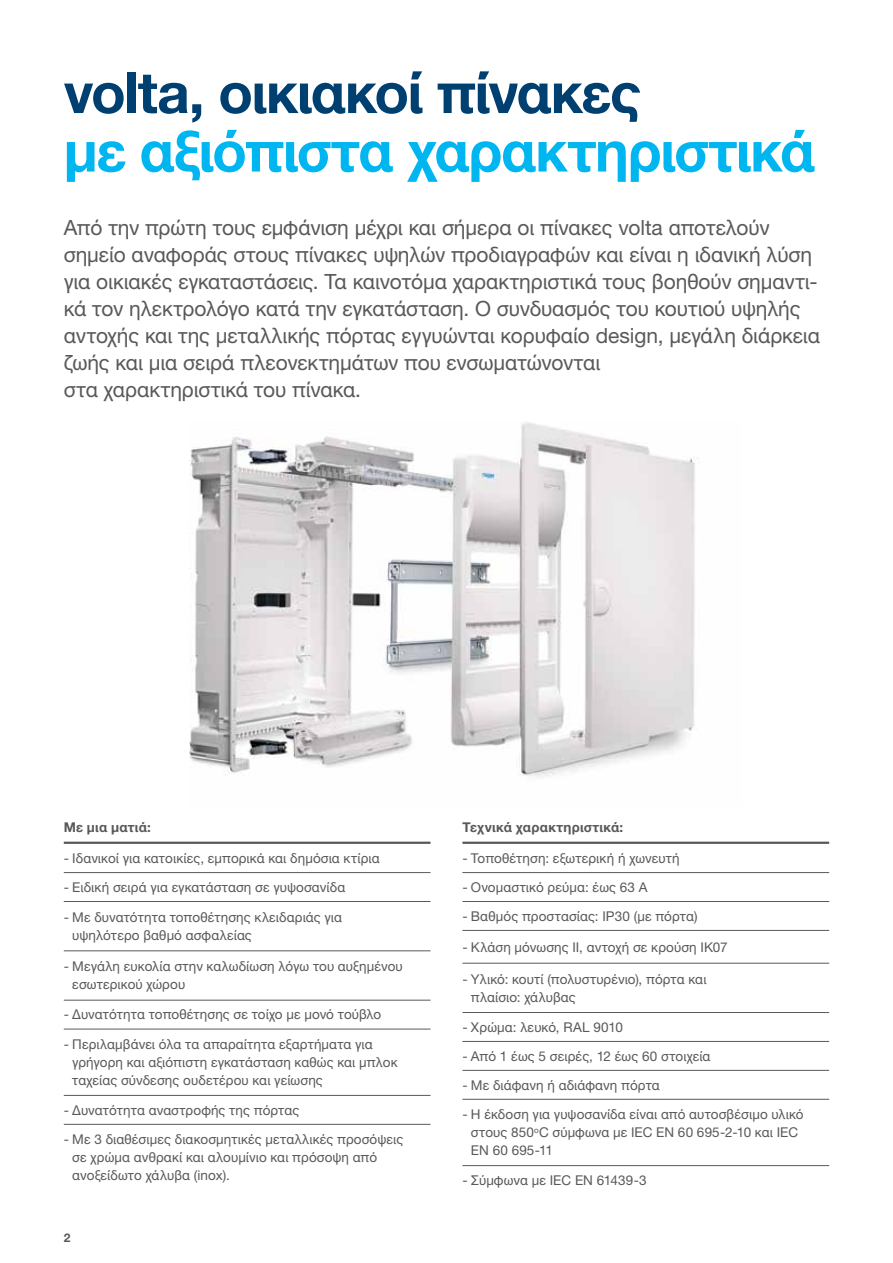
<style>
.page{position:relative;width:893px;height:1263px;background:#fff}
.page>*{position:absolute;margin:0;border:0;box-sizing:border-box;transform-origin:0 0}
.t1{font:700 57px "Helvetica Neue LTW1 G";letter-spacing:-.02em;color:#00b6f1}
.t2{font:700 57px "Helvetica Neue LTW1 G";letter-spacing:-.025em;color:#004071}
.t3{font:21px/27px "Helvetica Neue LTW1 G";letter-spacing:-.005em;color:#58595b}
.t4{font:13.5px/18px "Helvetica Neue LTW1 G";letter-spacing:.01em;color:#58595b}
.t5{font:700 13.5px "Helvetica Neue LTW1 G";letter-spacing:.02em;color:#58595b}
.t6{font:700 12px "Helvetica Neue LTW1 G";color:#58595b}
</style>
<div class="page">
<hr style="left:64px;top:842px;width:367px;height:2px;background:#58595b">
<hr style="left:64px;top:872px;width:367px;height:1px;background:#58595b">
<hr style="left:64px;top:901px;width:367px;height:1px;background:#58595b">
<hr style="left:64px;top:950px;width:367px;height:1px;background:#58595b">
<hr style="left:64px;top:1000px;width:367px;height:1px;background:#58595b">
<hr style="left:64px;top:1029px;width:367px;height:1px;background:#58595b">
<hr style="left:64px;top:1095px;width:367px;height:1px;background:#58595b">
<hr style="left:64px;top:1124px;width:367px;height:1px;background:#58595b">
<hr style="left:462px;top:842px;width:367px;height:2px;background:#58595b">
<hr style="left:462px;top:872px;width:367px;height:1px;background:#58595b">
<hr style="left:462px;top:901px;width:367px;height:1px;background:#58595b">
<hr style="left:462px;top:930px;width:367px;height:1px;background:#58595b">
<hr style="left:462px;top:963px;width:367px;height:1px;background:#58595b">
<hr style="left:462px;top:1012px;width:367px;height:1px;background:#58595b">
<hr style="left:462px;top:1041px;width:367px;height:1px;background:#58595b">
<hr style="left:462px;top:1070px;width:367px;height:1px;background:#58595b">
<hr style="left:462px;top:1099px;width:367px;height:1px;background:#58595b">
<hr style="left:462px;top:1165px;width:367px;height:1px;background:#58595b">
<img style="left:190px;top:422px;width:508px;height:355px">
<h1 class="t2" style="left:64px;top:58px;width:579px">volta, οικιακοί πίνακες</h1>
<h1 class="t1" style="left:64px;top:116px;width:753px">με αξιόπιστα χαρακτηριστικά</h1>
<p class="t3" style="left:64px;top:213px;width:758px">Από την πρώτη τους εμφάνιση μέχρι και σήμερα οι πίνακες volta αποτελούν σημείο αναφοράς στους πίνακες υψηλών προδιαγραφών και είναι η ιδανική λύση για οικιακές εγκαταστάσεις. Τα καινοτόμα χαρακτηριστικά τους βοηθούν σημαντι&shy;κά τον ηλεκτρολόγο κατά την εγκατάσταση. Ο συνδυασμός του κουτιού υψηλής αντοχής και της μεταλλικής πόρτας εγγυώνται κορυφαίο design, μεγάλη διάρκεια ζωής και μια σειρά πλεονεκτημάτων που ενσωματώνονται<br>στα χαρακτηριστικά του πίνακα.</p>
<p class="t5" style="left:64px;top:819px;width:89px">Με μια ματιά:</p>
<p class="t4" style="left:64px;top:849px;width:317px">- Ιδανικοί για κατοικίες, εμπορικά και δημόσια κτίρια</p>
<p class="t4" style="left:64px;top:878px;width:283px">- Ειδική σειρά για εγκατάσταση σε γυψοσανίδα</p>
<p class="t4" style="left:72px;top:908px;width:271px;text-indent:-9px">- Με δυνατότητα τοποθέτησης κλειδαριάς για υψηλότερο βαθμό ασφαλείας</p>
<p class="t4" style="left:72px;top:957px;width:332px;text-indent:-9px">- Μεγάλη ευκολία στην καλωδίωση λόγω του αυξημένου εσωτερικού χώρου</p>
<p class="t4" style="left:64px;top:1005px;width:319px">- Δυνατότητα τοποθέτησης σε τοίχο με μονό τούβλο</p>
<p class="t4" style="left:72px;top:1035px;width:327px;text-indent:-9px">- Περιλαμβάνει όλα τα απαραίτητα εξαρτήματα για γρήγορη και αξιόπιστη εγκατάσταση καθώς και μπλοκ ταχείας σύνδεσης ουδετέρου και γείωσης</p>
<p class="t4" style="left:64px;top:1101px;width:237px">- Δυνατότητα αναστροφής της πόρτας</p>
<p class="t4" style="left:72px;top:1130px;width:332px;text-indent:-9px">- Με 3 διαθέσιμες διακοσμητικές μεταλλικές προσόψεις σε χρώμα ανθρακί και αλουμίνιο και πρόσοψη από ανοξείδωτο χάλυβα (inox).</p>
<p class="t6" style="left:64px;top:1230px;width:8px">2</p>
<p class="t5" style="left:462px;top:819px;width:162px">Τεχνικά χαρακτηριστικά:</p>
<p class="t4" style="left:462px;top:849px;width:219px">- Τοποθέτηση: εξωτερική ή χωνευτή</p>
<p class="t4" style="left:462px;top:878px;width:187px">- Ονομαστικό ρεύμα: έως 63 A</p>
<p class="t4" style="left:462px;top:907px;width:237px">- Βαθμός προστασίας: IP30 (με πόρτα)</p>
<p class="t4" style="left:462px;top:938px;width:267px">- Κλάση μόνωσης ΙΙ, αντοχή σε κρούση IK07</p>
<p class="t4" style="left:471px;top:970px;width:237px;text-indent:-9px">- Υλικό: κουτί (πολυστυρένιο), πόρτα και πλαίσιο: χάλυβας</p>
<p class="t4" style="left:462px;top:1018px;width:162px">- Χρώμα: λευκό, RAL 9010</p>
<p class="t4" style="left:462px;top:1047px;width:250px">- Από 1 έως 5 σειρές, 12 έως 60 στοιχεία</p>
<p class="t4" style="left:462px;top:1076px;width:199px">- Με διάφανη ή αδιάφανη πόρτα</p>
<p class="t4" style="left:471px;top:1105px;width:334px;text-indent:-9px">- Η έκδοση για γυψοσανίδα είναι από αυτοσβέσιμο υλικό στους 850<sup>o</sup>C σύμφωνα με IEC EΝ 60 695-2-10 και IEC<br>EΝ 60 695-11</p>
<p class="t4" style="left:462px;top:1171px;width:186px">- Σύμφωνα με IEC EN 61439-3</p>
</div>
